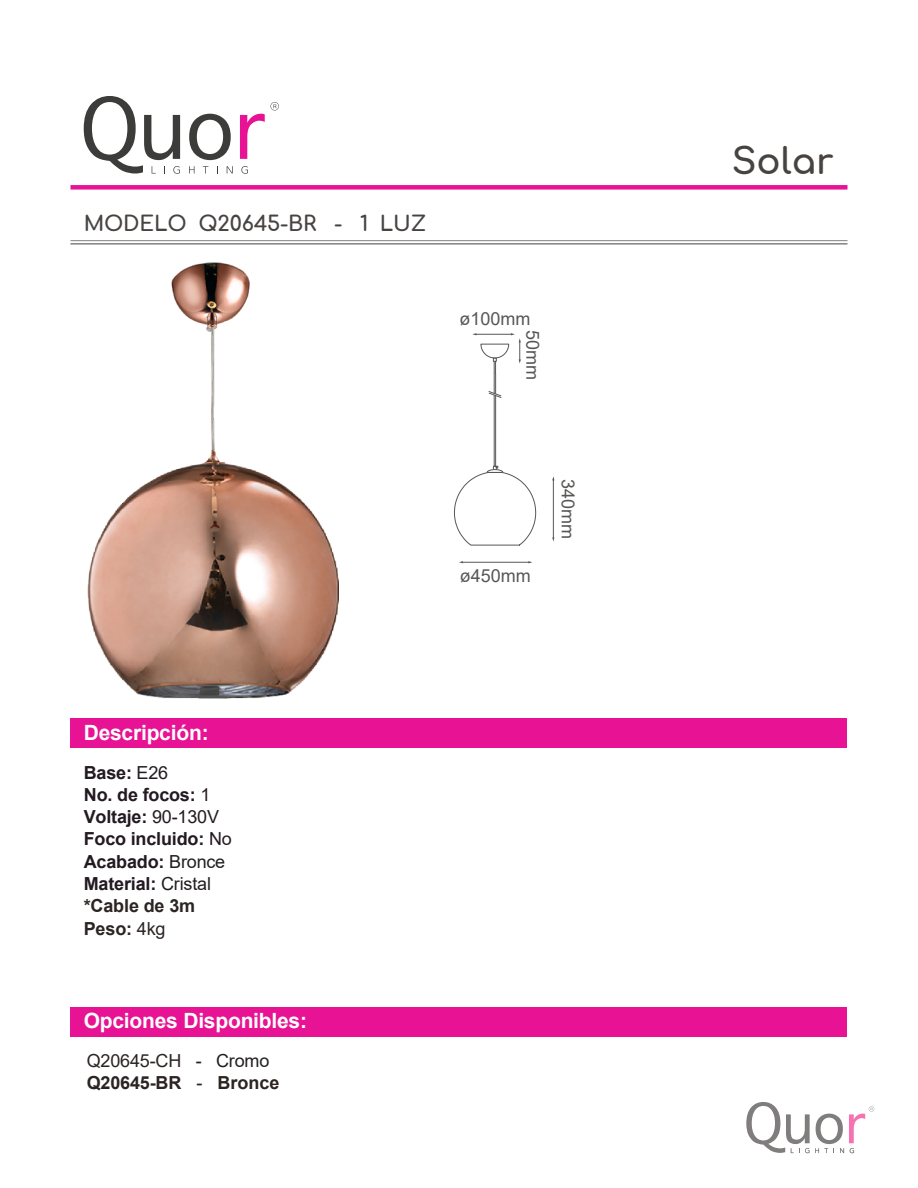
<style>
.page{position:relative;width:918px;height:1188px;background:#fff}
.page>*{position:absolute;margin:0;border:0;box-sizing:border-box;transform-origin:0 0}
.t1{font:700 36px "Comfortaa";color:#474341}
.t2{font:700 21px "Arial";letter-spacing:-.01em;color:#fff}
.t3{font:700 21px "Comfortaa";letter-spacing:-.01em;color:#474341}
.t4{font:700 18px/22.4px "Arial";letter-spacing:-.01em;color:#231a21}
.t5{font:700 18px/21.6px "Arial";letter-spacing:-.01em;color:#2b2422}
.t6{font:18px "Arial";color:#575756}
.s1{font-weight:400}
.s2{font-weight:400;color:#221e20}
.s3{color:#2b2422}
.s4{font-weight:400;color:#2b2422}
.s5{font-weight:400;color:#231f20}
</style>
<div class="page">
<div style="left:71px;top:718px;width:776px;height:29px;background:#e71294"></div>
<div style="left:71px;top:1007px;width:776px;height:29px;background:#e71294"></div>
<div style="left:70px;top:185px;width:778px;height:5px;background:#e71294"></div>
<hr style="left:70px;top:243px;width:778px;height:2px;background:#808285">
<hr style="left:70px;top:240px;width:778px;height:1px;background:#808285">
<svg style="left:189px;top:114px;width:42px;height:46px"></svg>
<svg style="left:84px;top:96px;width:96px;height:78px"></svg>
<svg style="left:189px;top:166px;width:5px;height:8px"></svg>
<svg style="left:203px;top:166px;width:5px;height:8px"></svg>
<svg style="left:227px;top:166px;width:6px;height:8px"></svg>
<svg style="left:241px;top:166px;width:7px;height:8px"></svg>
<svg style="left:240px;top:102px;width:39px;height:57px"></svg>
<svg style="left:746px;top:1102px;width:128px;height:51px"></svg>
<hr style="left:462px;top:562px;width:67px;height:1px;background:#575756">
<hr style="left:494px;top:395px;width:1px;height:71px;background:#575756">
<hr style="left:495px;top:396px;width:1px;height:70px;background:#575756">
<hr style="left:553px;top:480px;width:1px;height:58px;background:#575756">
<svg style="left:454px;top:466px;width:82px;height:80px"></svg>
<img style="left:171px;top:262px;width:79px;height:201px">
<img style="left:88px;top:463px;width:251px;height:236px">
<svg style="left:472px;top:333px;width:49px;height:65px"></svg>
<p class="t3" style="left:84px;top:204px;width:344px">MODELO Q20645-BR - 1 LUZ</p>
<p class="t6" style="left:460px;top:306px;width:73px">ø100mm</p>
<p class="t6" style="left:545px;top:330px;width:52px;rotate:90deg">50mm</p>
<p class="t6" style="left:460px;top:563px;width:73px">ø450mm</p>
<p class="t6" style="left:581px;top:479px;width:62px;rotate:90deg">340mm</p>
<p class="t2" style="left:84px;top:718px;width:127px">Descripción:</p>
<p class="t4" style="left:84px;top:761px;width:150px">Base: <span class="s1">E26<br></span>No. de focos: <span class="s1">1<br></span>Voltaje: <span class="s1">90-130V<br></span>Foco incluido: <span class="s1">No<br></span>Acabado: <span class="s2">Bronce<br></span>Material: <span class="s2">Cristal </span><span class="s3">*Cable de 3m<br>Peso:</span> <span class="s4">4kg</span></p>
<p class="t2" style="left:84px;top:1005px;width:225px">Opciones Disponibles:</p>
<p class="t5" style="left:87px;top:1051px;width:194px"><span class="s1">Q20645-CH</span> <span class="s5">- Cromo<br></span>Q20645-BR <span class="s1">-</span> Bronce</p>
<h1 class="t1" style="left:732px;top:127px;width:103px">Solar</h1>
</div>
